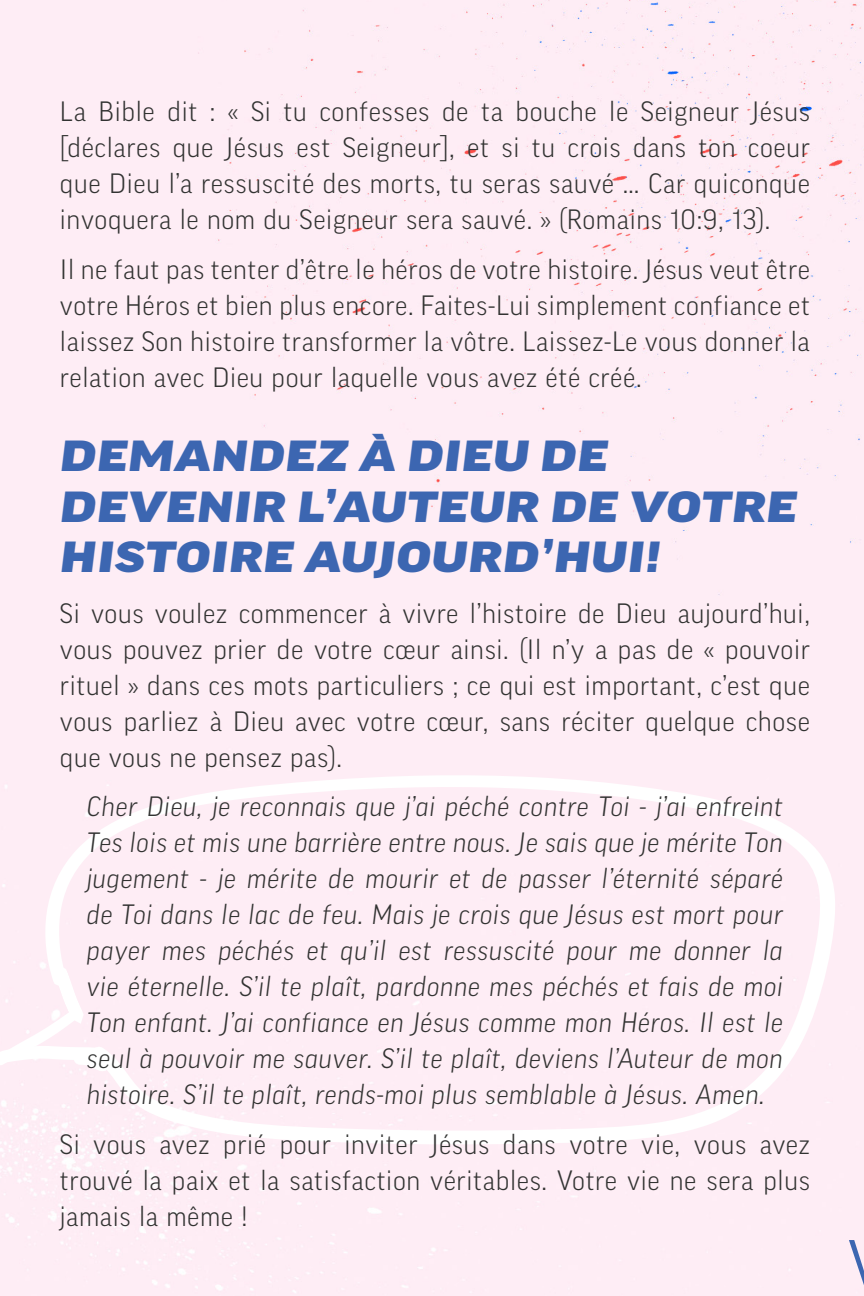
<style>
.page{position:relative;width:864px;height:1296px;background:#feedf5}
.page>*{position:absolute;margin:0;border:0;box-sizing:border-box;transform-origin:0 0}
.t1{font:italic 900 42px/50.4px "Good Pro Extd";color:#3c66b1}
.t2{font:300 27px/36px "Good Pro";letter-spacing:.025em;color:#323332;text-align:justify}
.t3{font:italic 300 27px/36px "Good Pro";letter-spacing:.025em;color:#323332;text-align:justify}
</style>
<div class="page">
<svg style="left:43px;top:770px;width:802px;height:380px;background:#feeef5"></svg>
<svg style="left:0;top:902px;width:117px;height:176px"></svg>
<p class="t2" style="left:60px;top:94px;width:752px">La Bible dit : « Si tu confesses de ta bouche le Seigneur Jésus [déclares que Jésus est Seigneur], et si tu crois dans ton coeur que Dieu l’a ressuscité des morts, tu seras sauvé … Car quiconque invoquera le nom du Seigneur sera sauvé. » (Romains 10:9, 13).</p>
<p class="t2" style="left:60px;top:251px;width:752px">Il ne faut pas tenter d’être le héros de votre histoire. Jésus veut être votre Héros et bien plus encore. Faites-Lui simplement confiance et laissez Son histoire transformer la vôtre. Laissez-Le vous donner la relation avec Dieu pour laquelle vous avez été créé.</p>
<p class="t1" style="left:60px;top:431px;width:739px">DEMANDEZ À DIEU DE<br>DEVENIR L’AUTEUR DE VOTRE<br>HISTOIRE AUJOURD’HUI!</p>
<p class="t2" style="left:60px;top:595px;width:752px">Si vous voulez commencer à vivre l’histoire de Dieu aujourd’hui, vous pouvez prier de votre cœur ainsi. (Il n’y a pas de « pouvoir rituel » dans ces mots particuliers ; ce qui est important, c’est que vous parliez à Dieu avec votre cœur, sans réciter quelque chose que vous ne pensez pas).</p>
<p class="t3" style="left:87px;top:788px;width:698px">Cher Dieu, je reconnais que j’ai péché contre Toi - j’ai enfreint Tes lois et mis une barrière entre nous. Je sais que je mérite Ton jugement - je mérite de mourir et de passer l’éternité séparé de Toi dans le lac de feu. Mais je crois que Jésus est mort pour payer mes péchés et qu’il est ressuscité pour me donner la vie éternelle. S’il te plaît, pardonne mes péchés et fais de moi Ton enfant. J’ai confiance en Jésus comme mon Héros. Il est le seul à pouvoir me sauver. S’il te plaît, deviens l’Auteur de mon histoire. S’il te plaît, rends-moi plus semblable à Jésus. Amen.</p>
<p class="t2" style="left:60px;top:1126px;width:752px">Si vous avez prié pour inviter Jésus dans votre vie, vous avez trouvé la paix et la satisfaction véritables. Votre vie ne sera plus jamais la même !</p>
</div>
